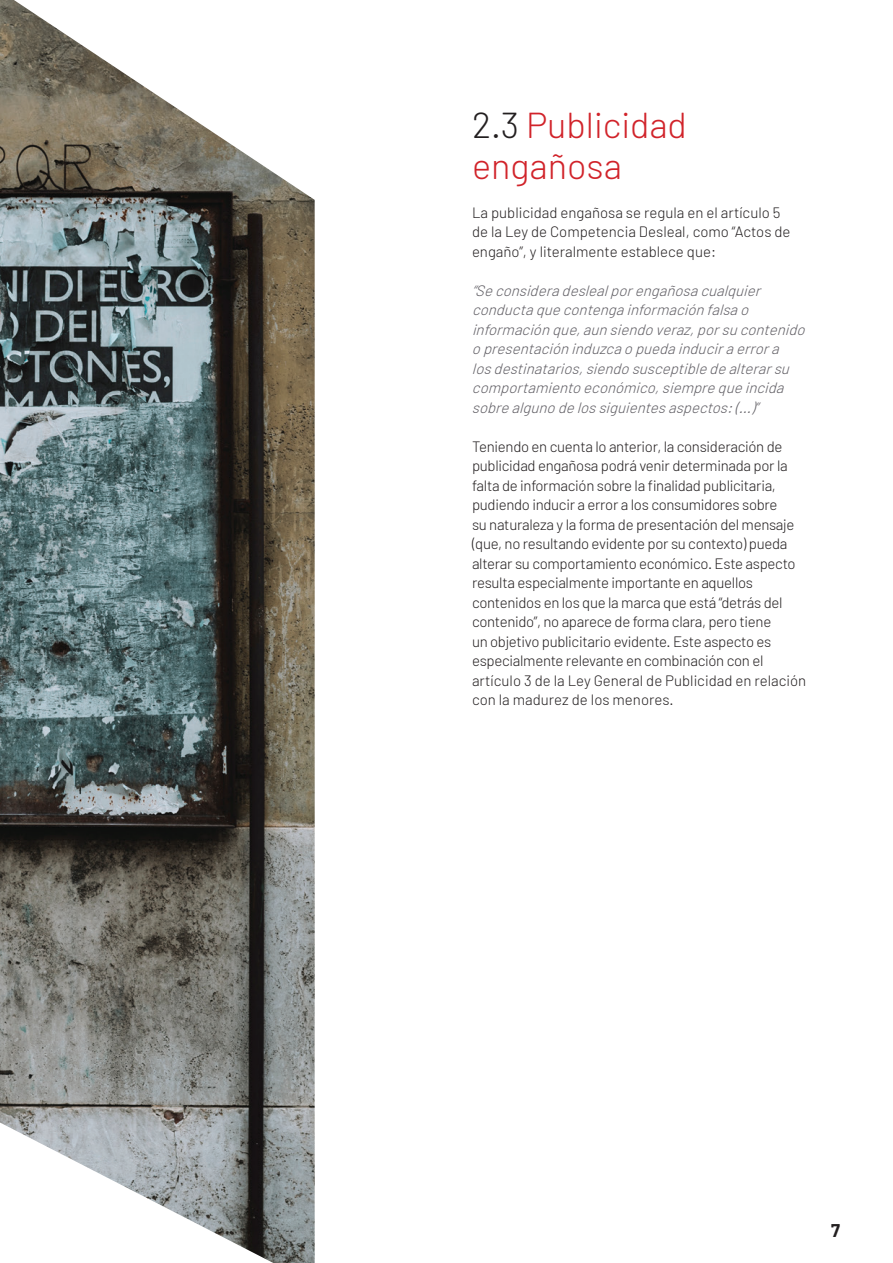
<style>
.page{position:relative;width:893px;height:1263px;background:#fff}
.page>*{position:absolute;margin:0;border:0;box-sizing:border-box;transform-origin:0 0}
.t1{font:300 36px/40.5px "Barlow";color:#d1232a}
.t2{font:700 18px "Barlow";color:#231f20}
.t3{font:300 15px/19.5px "Barlow";letter-spacing:-.02em;color:#231f20}
.t4{font:italic 300 15px/19.5px "Barlow";color:#615f65}
.t5{font:300 15px/19.5px "Barlow";color:#231f20}
.s1{color:#231f20}
</style>
<div class="page">
<img style="left:0;top:0;width:315px;height:1263px">
<h1 class="t1" style="left:472px;top:104px;width:216px"><span class="s1">2.3</span> Publicidad engañosa</h1>
<p class="t5" style="left:472px;top:202px;width:320px">La publicidad engañosa se regula en el artículo 5 de la Ley de Competencia Desleal, como “Actos de engaño”, y literalmente establece que:</p>
<p class="t4" style="left:472px;top:280px;width:339px">“Seconsideradeslealporengañosacualquier conductaquecontengainformaciónfalsao informaciónque,aunsiendoveraz,porsucontenido opresentacióninduzcaopuedainduciraerrora losdestinatarios,siendosusceptibledealterarsu comportamientoeconómico,siemprequeincida sobrealgunodelossiguientesaspectos:(...)”</p>
<p class="t3" style="left:472px;top:436px;width:336px">Teniendo en cuenta lo anterior, la consideración de publicidad engañosa podrá venir determinada por la falta de información sobre la finalidad publicitaria, pudiendo inducir a error a los consumidores sobre<br>su naturaleza y la forma de presentación del mensaje (que, no resultando evidente por su contexto) pueda alterar su comportamiento económico. Este aspecto resulta especialmente importante en aquellos contenidos en los que la marca que está “detrás del contenido”, no aparece de forma clara, pero tiene<br>un objetivo publicitario evidente. Este aspecto es especialmente relevante en combinación con el artículo 3 de la Ley General de Publicidad en relación con la madurez de los menores.</p>
<p class="t2" style="left:831px;top:1219px;width:10px">7</p>
</div>
